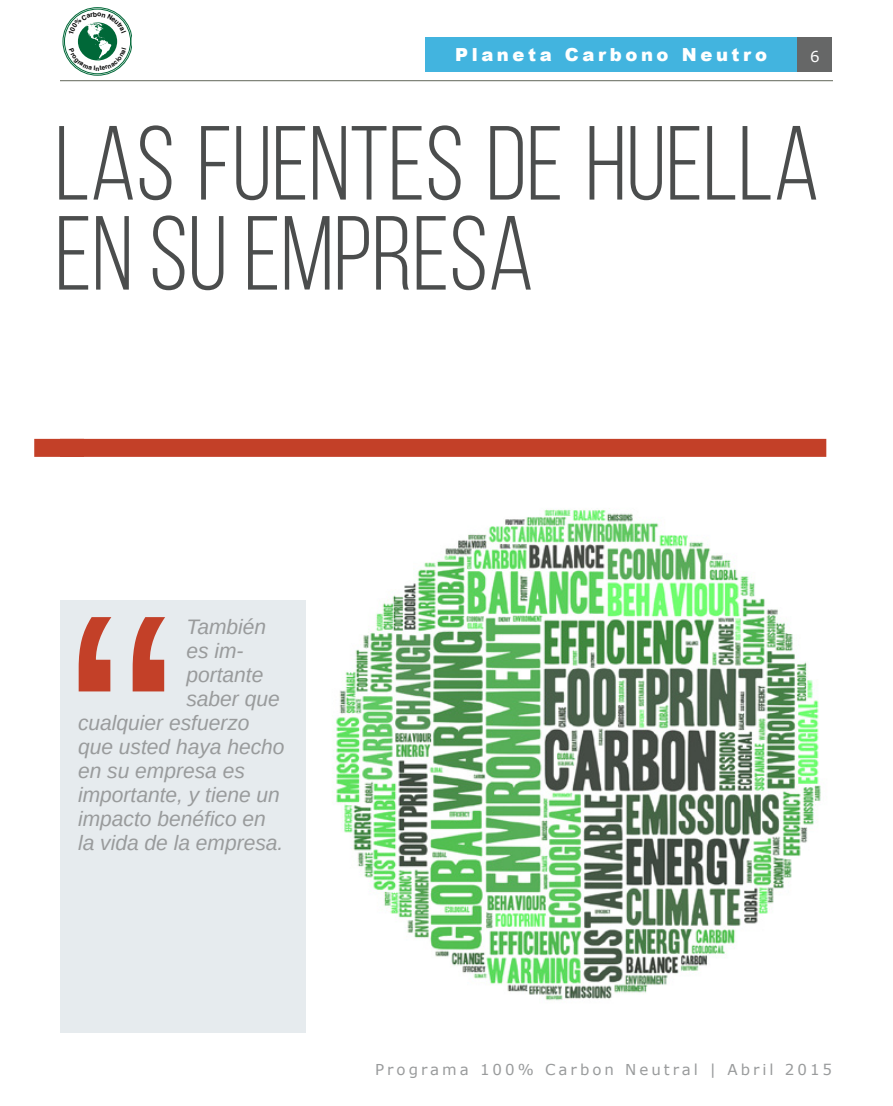
<style>
.page{position:relative;width:893px;height:1106px;background:#fff}
.page>*{position:absolute;margin:0;border:0;box-sizing:border-box;transform-origin:0 0}
.t1{font:105px/90px "Bebas Neue";color:#4b4d4d}
.t2{font:italic 21px "Arimo";color:#999b9c}
.t3{font:900 18px "Arial";letter-spacing:.2em;color:#fff}
.t4{font:15px "Verdana";letter-spacing:.2em;color:#999b9c}
.t5{font:15px "Verdana";color:#fff}
</style>
<div class="page">
<hr style="left:60px;top:80px;width:773px;height:1px;background:#73776c">
<div style="left:797px;top:37px;width:35px;height:35px;background:#666767"></div>
<div style="left:425px;top:38px;width:372px;height:34px;background:#42b4df"></div>
<img style="left:332px;top:508px;width:489px;height:493px">
<div style="left:64px;top:9px;width:67px;height:65px;border:1px solid #006838;border-radius:50%"></div>
<div style="left:63px;top:7px;width:69px;height:69px;border:1px solid #006838;border-radius:50%"></div>
<div style="left:60px;top:600px;width:246px;height:432px;background:#e6ebee"></div>
<svg style="left:79px;top:617px;width:86px;height:74px"></svg>
<div style="left:34px;top:439px;width:792px;height:18px;background:#c34028"></div>
<svg style="left:68px;top:11px;width:58px;height:60px"></svg>
<p class="t3" style="left:455px;top:42px;width:313px">Planeta Carbono Neutro</p>
<p class="t5" style="left:810px;top:46px;width:11px">6</p>
<h1 class="t1" style="left:55px;top:118px;width:766px">LAS FUENTES DE HUELLA<br>EN SU EMPRESA</h1>
<p class="t2" style="left:186px;top:612px;width:81px">También</p>
<p class="t2" style="left:186px;top:636px;width:59px">es im-</p>
<p class="t2" style="left:186px;top:660px;width:79px">portante</p>
<p class="t2" style="left:186px;top:684px;width:95px">saber que</p>
<p class="t2" style="left:78px;top:708px;width:173px">cualquier esfuerzo</p>
<p class="t2" style="left:78px;top:732px;width:208px">que usted haya hecho</p>
<p class="t2" style="left:78px;top:756px;width:168px">en su empresa es</p>
<p class="t2" style="left:78px;top:780px;width:203px">importante, y tiene un</p>
<p class="t2" style="left:78px;top:804px;width:189px">impacto benéfico en</p>
<p class="t2" style="left:78px;top:828px;width:207px">la vida de la empresa.</p>
<p class="t4" style="left:375px;top:1058px;width:458px">Programa 100% Carbon Neutral | Abril 2015</p>
</div>
